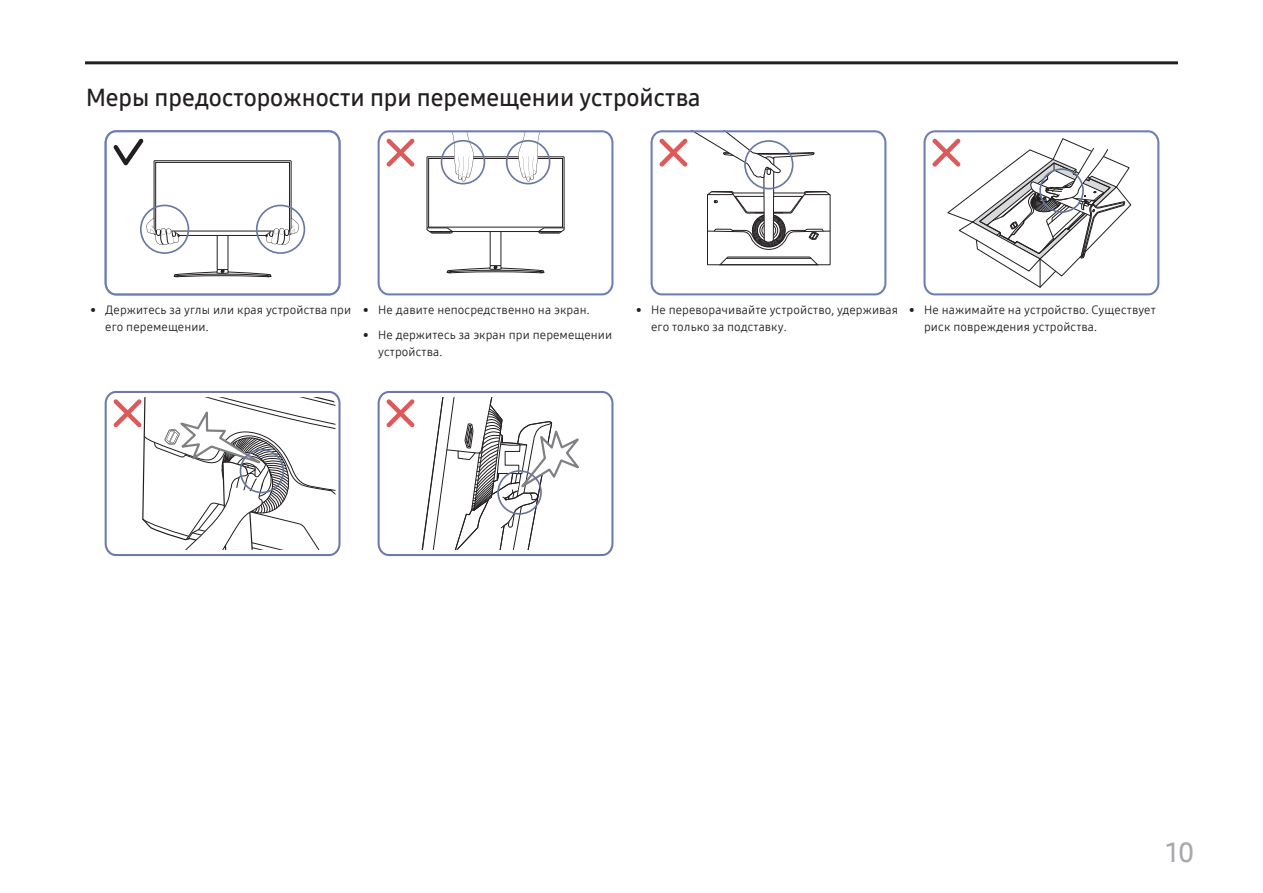
<style>
.page{position:relative;width:1263px;height:893px;background:#fff}
.page>*{position:absolute;margin:0;border:0;box-sizing:border-box;transform-origin:0 0}
.t1{font:27px "Samsung One UI 600";color:#a7a9ac}
.T3{font:24px "Samsung One UI 600";color:#231f20}
.t2{font:12px/16.5px "Samsung One UI 400";letter-spacing:.01em;color:#231f20}
</style>
<div class="page">
<hr style="left:85px;top:61px;width:1093px;height:3px;background:#231f20">
<svg style="left:105px;top:130px;width:235px;height:165px"></svg>
<svg style="left:378px;top:130px;width:235px;height:165px"></svg>
<svg style="left:650px;top:130px;width:236px;height:165px"></svg>
<svg style="left:923px;top:130px;width:236px;height:165px"></svg>
<svg style="left:105px;top:391px;width:235px;height:165px"></svg>
<svg style="left:378px;top:391px;width:235px;height:165px"></svg>
<div style="left:497px;top:470px;width:45px;height:45px;border:2px solid #67759d;border-radius:50%"></div>
<p class="T3" style="left:86px;top:81px;width:616px">Меры предосторожности при перемещении устройства</p>
<p class="t2" style="left:105px;top:302px;width:247px;text-indent:-15px">• Держитесь за углы или края устройства при его перемещении.</p>
<p class="t2" style="left:363px;top:302px;width:228px">• Не давите непосредственно на экран.</p>
<p class="t2" style="left:378px;top:327px;width:236px;text-indent:-15px">• Не держитесь за экран при перемещении устройства.</p>
<p class="t2" style="left:651px;top:302px;width:248px;text-indent:-15px">• Не переворачивайте устройство, удерживая его только за подставку.</p>
<p class="t2" style="left:924px;top:302px;width:233px;text-indent:-15px">• Не нажимайте на устройство. Существует риск повреждения устройства.</p>
<h1 class="t1" style="left:1164px;top:834px;width:31px">10</h1>
</div>
